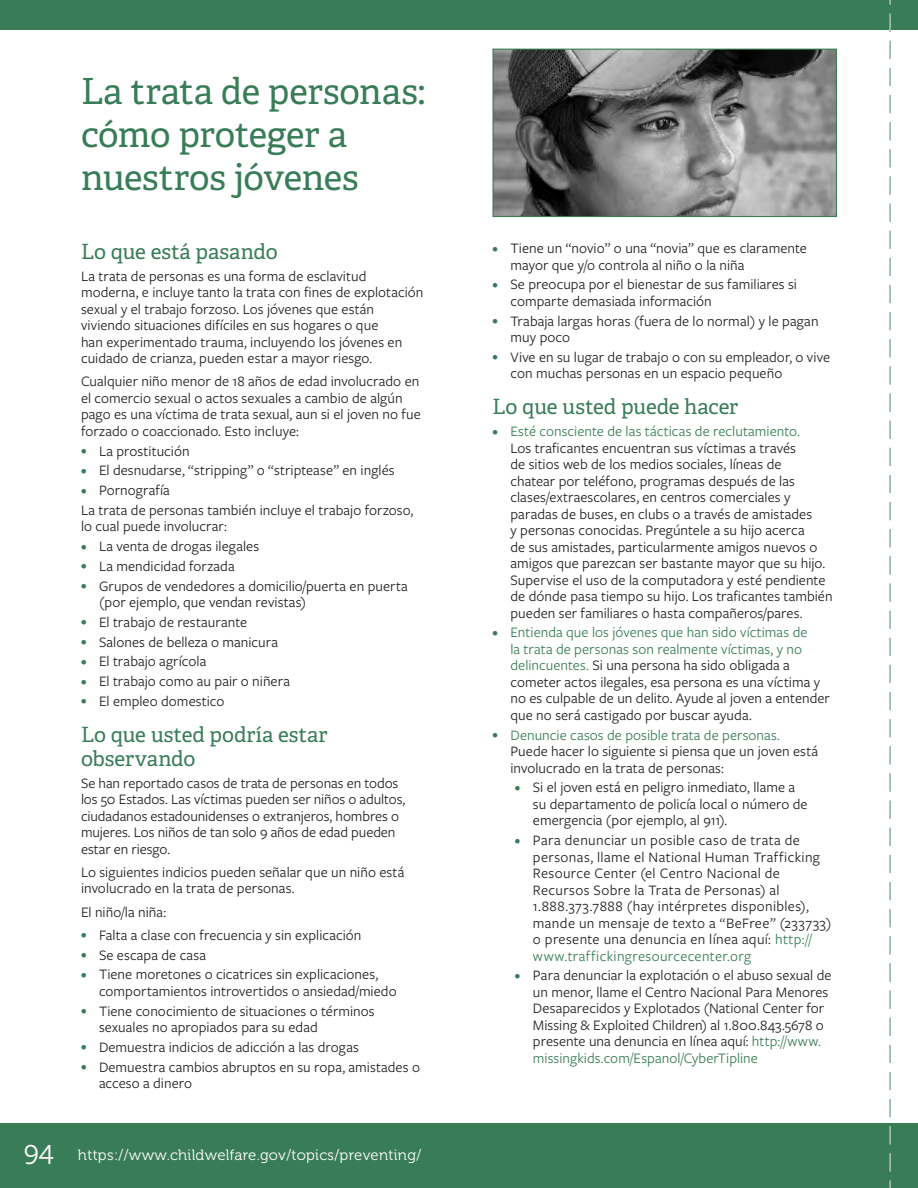
<style>
.page{position:relative;width:918px;height:1188px;background:#fff}
.page>*{position:absolute;margin:0;border:0;box-sizing:border-box;transform-origin:0 0}
.t1{font:36px/43.2px "Adelle PE";letter-spacing:-.01em;color:#387c58}
.t2{font:21px/24px "Adelle PE";letter-spacing:-.005em;color:#387c58}
.t3{font:15px/16.5px "Freight Sans Pro";letter-spacing:.005em;color:#231f20}
.t4{font:15px/16.5px "Freight Sans Pro";letter-spacing:.025em;color:#231f20}
.t5{font:15px "Museo 300";letter-spacing:.02em;color:#fff}
.s1{font-size:12px;color:#387c58}
.s2{font-size:27px}
.s3{color:#387c58}
</style>
<div class="page">
<div style="left:0;top:1123px;width:918px;height:65px;background:#387c58"></div>
<div style="left:0;top:0;width:918px;height:29px;background:#387c58"></div>
<svg style="left:890px;top:0;width:1px;height:1188px"></svg>
<img style="left:494px;top:51px;width:341px;height:164px">
<div style="left:492px;top:49px;width:345px;height:168px;border:1px solid #387c58"></div>
<h3 class="t1" style="left:81px;top:68px;width:346px">La trata de personas: cómo proteger a nuestros jóvenes</h3>
<h4 class="t2" style="left:81px;top:238px;width:198px">Lo que está pasando</h4>
<p class="t3" style="left:81px;top:267px;width:344px">La trata de personas es una forma de esclavitud moderna, e incluye tanto la trata con fines de explotación sexual y el trabajo forzoso. Los jóvenes que están viviendo situaciones difíciles en sus hogares o que<br>han experimentado trauma, incluyendo los jóvenes en cuidado de crianza, pueden estar a mayor riesgo.</p>
<p class="t3" style="left:81px;top:373px;width:341px">Cualquier niño menor de 18 años de edad involucrado en el comercio sexual o actos sexuales a cambio de algún pago es una víctima de trata sexual, aun si el joven no fue forzado o coaccionado. Esto incluye:</p>
<p class="t3" style="left:81px;top:442px;width:110px"><span class="s1">•</span> La prostitución</p>
<p class="t3" style="left:81px;top:462px;width:315px"><span class="s1">•</span> El desnudarse, “stripping” o “striptease” en inglés</p>
<p class="t3" style="left:81px;top:481px;width:90px"><span class="s1">•</span> Pornografía</p>
<p class="t3" style="left:81px;top:501px;width:334px">La trata de personas también incluye el trabajo forzoso, lo cual puede involucrar:</p>
<p class="t3" style="left:81px;top:537px;width:180px"><span class="s1">•</span> La venta de drogas ilegales</p>
<p class="t3" style="left:81px;top:557px;width:155px"><span class="s1">•</span> La mendicidad forzada</p>
<p class="t3" style="left:99px;top:577px;width:310px;text-indent:-18px"><span class="s1">•</span> Grupos de vendedores a domicilio/puerta en puerta (por ejemplo, que vendan revistas)</p>
<p class="t3" style="left:81px;top:613px;width:168px"><span class="s1">•</span> El trabajo de restaurante</p>
<p class="t3" style="left:81px;top:633px;width:199px"><span class="s1">•</span> Salones de belleza o manicura</p>
<p class="t3" style="left:81px;top:653px;width:127px"><span class="s1">•</span> El trabajo agrícola</p>
<p class="t3" style="left:81px;top:672px;width:211px"><span class="s1">•</span> El trabajo como au pair o niñera</p>
<p class="t3" style="left:81px;top:692px;width:145px"><span class="s1">•</span> El empleo domestico</p>
<h4 class="t2" style="left:81px;top:721px;width:248px">Lo que usted podría estar observando</h4>
<p class="t3" style="left:81px;top:774px;width:326px">Se han reportado casos de trata de personas en todos los 50 Estados. Las víctimas pueden ser niños o adultos, ciudadanos estadounidenses o extranjeros, hombres o mujeres. Los niños de tan solo 9 años de edad pueden estar en riesgo.</p>
<p class="t3" style="left:81px;top:863px;width:325px">Lo siguientes indicios pueden señalar que un niño está involucrado en la trata de personas.</p>
<p class="t3" style="left:81px;top:903px;width:87px">El niño/la niña:</p>
<p class="t3" style="left:81px;top:926px;width:282px"><span class="s1">•</span> Falta a clase con frecuencia y sin explicación</p>
<p class="t3" style="left:81px;top:946px;width:127px"><span class="s1">•</span> Se escapa de casa</p>
<p class="t3" style="left:99px;top:966px;width:299px;text-indent:-18px"><span class="s1">•</span> Tiene moretones o cicatrices sin explicaciones, comportamientos introvertidos o ansiedad/miedo</p>
<p class="t3" style="left:99px;top:1002px;width:277px;text-indent:-18px"><span class="s1">•</span> Tiene conocimiento de situaciones o términos sexuales no apropiados para su edad</p>
<p class="t3" style="left:81px;top:1038px;width:280px"><span class="s1">•</span> Demuestra indicios de adicción a las drogas</p>
<p class="t3" style="left:99px;top:1058px;width:322px;text-indent:-18px"><span class="s1">•</span> Demuestra cambios abruptos en su ropa, amistades o acceso a dinero</p>
<p class="t5" style="left:24px;top:1146px;width:399px"><span class="s2">94</span> https://www.childwelfare.gov/topics/preventing/</p>
<p class="t3" style="left:510px;top:239px;width:298px;text-indent:-18px"><span class="s1">•</span> Tiene un “novio” o una “novia” que es claramente mayor que y/o controla al niño o la niña</p>
<p class="t3" style="left:510px;top:276px;width:288px;text-indent:-18px"><span class="s1">•</span> Se preocupa por el bienestar de sus familiares si comparte demasiada información</p>
<p class="t3" style="left:510px;top:312px;width:310px;text-indent:-18px"><span class="s1">•</span> Trabaja largas horas (fuera de lo normal) y le pagan muy poco</p>
<p class="t3" style="left:510px;top:348px;width:321px;text-indent:-18px"><span class="s1">•</span> Vive en su lugar de trabajo o con su empleador, o vive con muchas personas en un espacio pequeño</p>
<h4 class="t2" style="left:492px;top:394px;width:247px">Lo que usted puede hacer</h4>
<p class="t3" style="left:510px;top:422px;width:324px;text-indent:-18px"><span class="s1">•</span> <span class="s3">Esté consciente de las tácticas de reclutamiento.<br></span>Los traficantes encuentran sus víctimas a través<br>de sitios web de los medios sociales, líneas de<br>chatear por teléfono, programas después de las clases/extraescolares, en centros comerciales y paradas de buses, en clubs o a través de amistades<br>y personas conocidas. Pregúntele a su hijo acerca<br>de sus amistades, particularmente amigos nuevos o amigos que parezcan ser bastante mayor que su hijo.<br>Supervise el uso de la computadora y esté pendiente de dónde pasa tiempo su hijo. Los traficantes también pueden ser familiares o hasta compañeros/pares.</p>
<p class="t3" style="left:510px;top:624px;width:321px;text-indent:-18px"><span class="s1">•</span> <span class="s3">Entienda que los jóvenes que han sido víctimas de<br>la trata de personas son realmente víctimas, y no delincuentes.</span> Si una persona ha sido obligada a cometer actos ilegales, esa persona es una víctima y no es culpable de un delito. Ayude al joven a entender que no será castigado por buscar ayuda.</p>
<p class="t3" style="left:510px;top:726px;width:309px;text-indent:-18px"><span class="s1">•</span> <span class="s3">Denuncie casos de posible trata de personas.<br></span>Puede hacer lo siguiente si piensa que un joven está involucrado en la trata de personas:</p>
<p class="t3" style="left:533px;top:779px;width:276px;text-indent:-18px"><span class="s1">•</span> Si el joven está en peligro inmediato, llame a su departamento de policía local o número de emergencia (por ejemplo, al 911).</p>
<p class="t4" style="left:533px;top:831px;width:300px;text-indent:-18px"><span class="s1">•</span> Para denunciar un posible caso de trata de personas, llame el National Human Trafficking Resource Center (el Centro Nacional de Recursos Sobre la Trata de Personas) al 1.888.373.7888 (hay intérpretes disponibles), mande un mensaje de texto a “BeFree” (233733) o presente una denuncia en línea aquí: <span class="s3">http:// www.traffickingresourcecenter.org</span></p>
<p class="t3" style="left:533px;top:967px;width:300px;text-indent:-18px"><span class="s1">•</span> Para denunciar la explotación o el abuso sexual de un menor, llame el Centro Nacional Para Menores Desaparecidos y Explotados (National Center for Missing &amp; Exploited Children) al 1.800.843.5678 o presente una denuncia en línea aquí: <span class="s3">http://www. missingkids.com/Espanol/CyberTipline</span></p>
</div>
